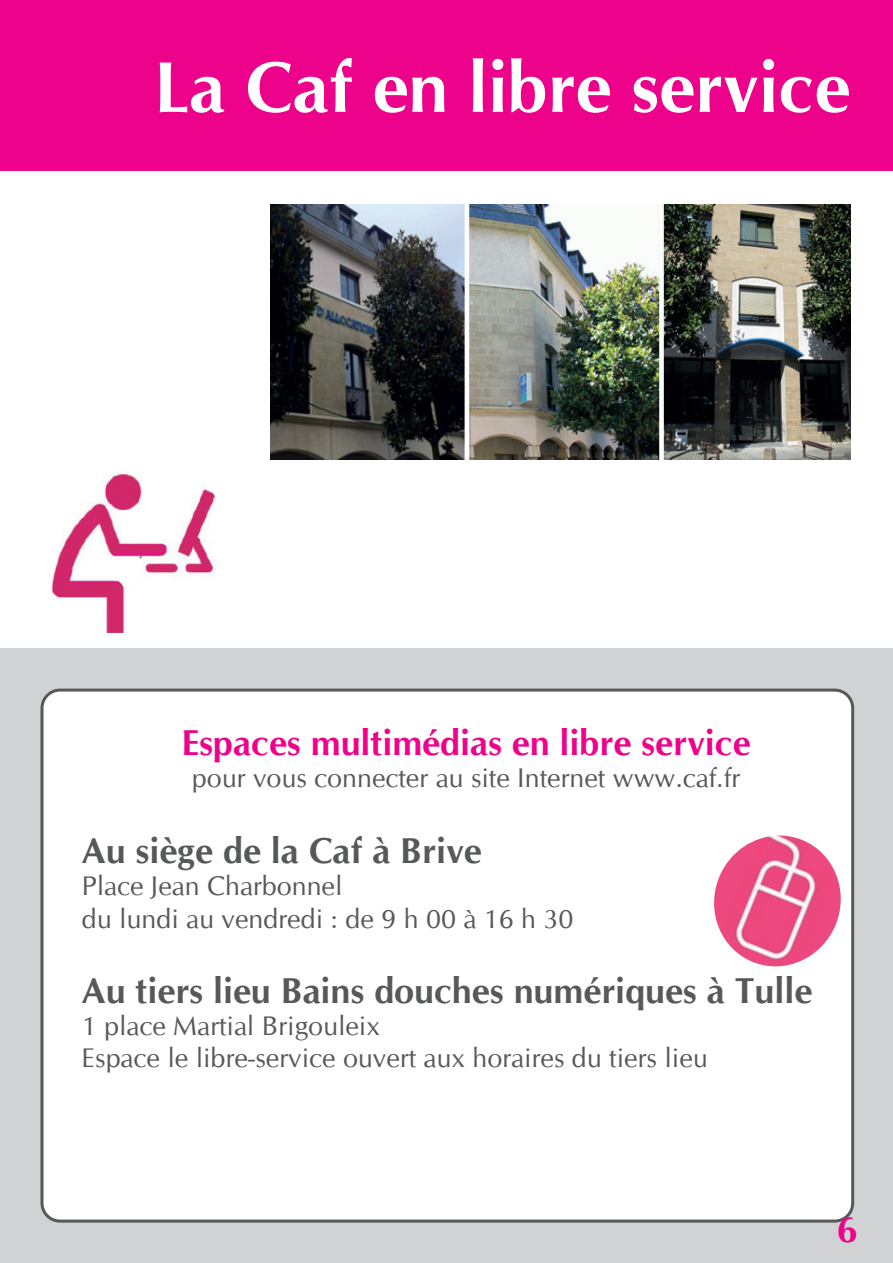
<style>
.page{position:relative;width:893px;height:1263px;background:#fff}
.page>*{position:absolute;margin:0;border:0;box-sizing:border-box;transform-origin:0 0}
.t1{font:700 72px "CG Omega";color:#fff}
.t2{font:700 36px "CG Omega";color:#57585a}
.t3{font:700 36px "CG Omega";color:#ed028c}
.t4{font:700 36px "CG Omega";color:#ed028c;scale:1.04 1}
.t5{font:27px/32.4px "CG Omega";color:#57585a}
</style>
<div class="page">
<div style="left:0;top:0;width:893px;height:170px;background:#ed028c"></div>
<div style="left:0;top:648px;width:893px;height:615px;background:#d1d2d4"></div>
<div style="left:42px;top:690px;width:811px;height:531px;background:#fff;border-radius:18px"></div>
<div style="left:40px;top:688px;width:814px;height:534px;border:3px solid #57585a;border-radius:18px"></div>
<img style="left:714px;top:835px;width:127px;height:132px">
<img style="left:51px;top:473px;width:164px;height:160px">
<img style="left:270px;top:204px;width:580px;height:255px">
<h1 class="t1" style="left:153px;top:42px;width:698px">La Caf en libre service</h1>
<h2 class="t3" style="left:181px;top:720px;width:571px">Espaces multimédias en libre service</h2>
<p class="t5" style="left:192px;top:762px;width:550px">pour vous connecter au site Internet www.caf.fr</p>
<h2 class="t2" style="left:82px;top:828px;width:402px">Au siège de la Caf à Brive</h2>
<p class="t5" style="left:82px;top:870px;width:493px">Place Jean Charbonnel<br>du lundi au vendredi : de 9 h 00 à 16 h 30</p>
<h2 class="t2" style="left:82px;top:968px;width:732px">Au tiers lieu Bains douches numériques à Tulle</h2>
<p class="t5" style="left:82px;top:1010px;width:627px">1 place Martial Brigouleix<br>Espace le libre-service ouvert aux horaires du tiers lieu</p>
<h2 class="t4" style="left:837px;top:1207px;width:22px">6</h2>
</div>
